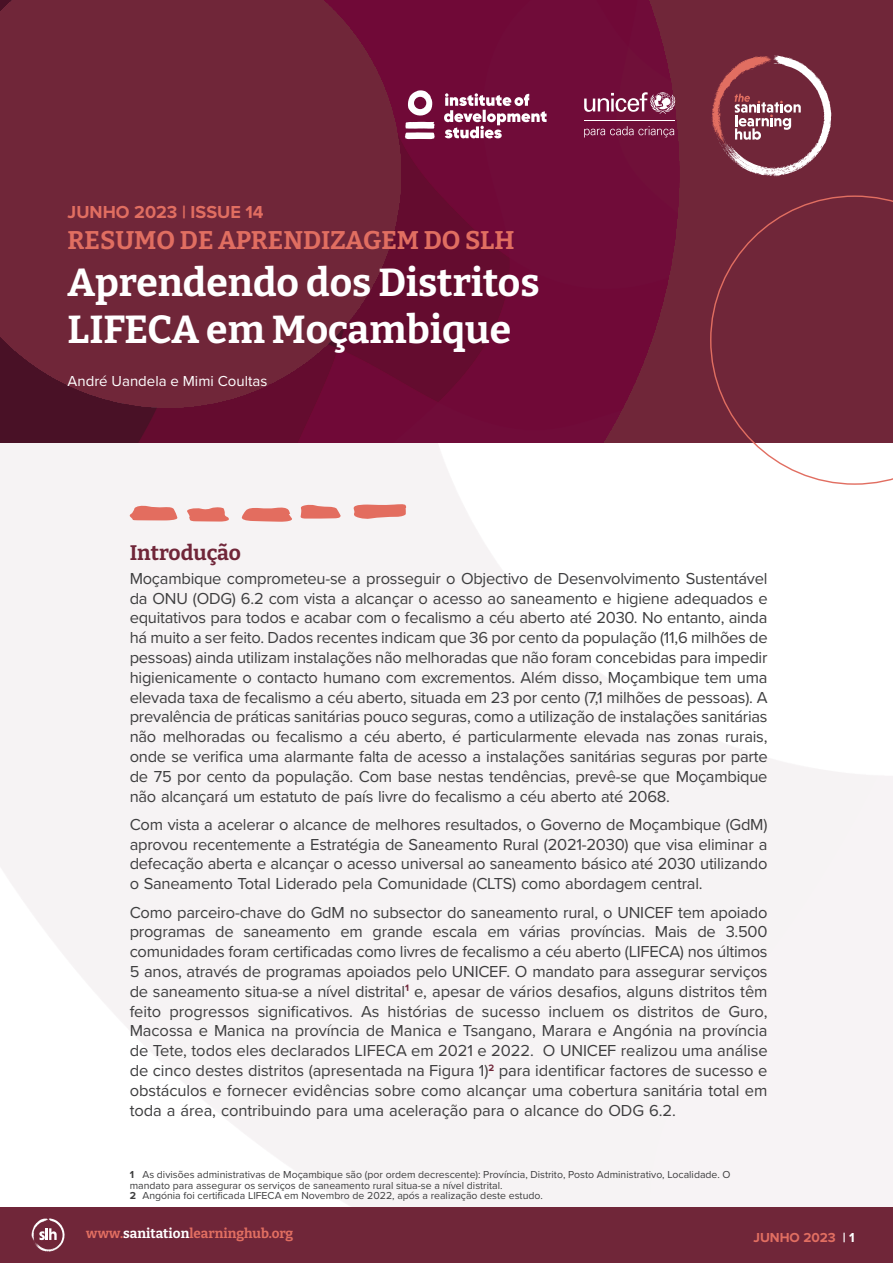
<style>
.page{position:relative;width:893px;height:1263px;background:#fff}
.page>*{position:absolute;margin:0;border:0;box-sizing:border-box;transform-origin:0 0}
.t1{font:100 39px/46.8px "Bitter";color:#fff}
.t2{font:100 25.5px "Bitter";color:#e16e61}
.Body_Header_PLUS{font:100 21px "Bitter";color:#702639}
.t3{font:700 18px "Proxima Nova";color:#e16e61}
.Intro{font:16.5px/19.8px "Proxima Nova";letter-spacing:-.015em;color:#3e3e3f;text-align:justify}
.t4{font:15px "Proxima Nova";color:#fff}
.t5{font:100 13.5px "Bitter";color:#e16e61}
.t6{font:700 13.5px "Proxima Nova";color:#e16e61}
.footnote{font:10.5px/10.5px "Proxima Nova";color:#3e3e3f}
.s1{font-weight:700}
.s2{color:#fff}
</style>
<div class="page">
<img style="left:0;top:442px;width:892px;height:766px">
<div style="left:0;top:0;width:893px;height:442px;background:#702639"></div>
<img style="left:0;top:0;width:680px;height:442px">
<svg style="left:711px;top:56px;width:120px;height:120px"></svg>
<svg style="left:405px;top:90px;width:142px;height:49px;background:#9e5978"></svg>
<svg style="left:584px;top:92px;width:91px;height:22px;background:#9c5876"></svg>
<hr style="left:584px;top:120px;width:90px;height:1px;background:#fff">
<svg style="left:584px;top:126px;width:90px;height:12px"></svg>
<svg style="left:710px;top:195px;width:183px;height:290px"></svg>
<svg style="left:130px;top:504px;width:276px;height:18px"></svg>
<div style="left:0;top:1208px;width:893px;height:55px;background:#702639"></div>
<svg style="left:31px;top:1218px;width:34px;height:33px"></svg>
<p class="t3" style="left:68px;top:202px;width:198px">JUNHO 2023 | ISSUE 14</p>
<p class="t2" style="left:68px;top:224px;width:448px">RESUMO DE APRENDIZAGEM DO SLH</p>
<p class="t1" style="left:68px;top:258px;width:474px">Aprendendo dos Distritos<br>LIFECA em Moçambique</p>
<p class="t4" style="left:68px;top:370px;width:201px">André Uandela e Mimi Coultas</p>
<p class="Body_Header_PLUS" style="left:130px;top:539px;width:113px">Introdução</p>
<p class="Intro" style="left:130px;top:568px;width:639px">Moçambique comprometeu-se a prosseguir o Objectivo de Desenvolvimento Sustentável da ONU (ODG) 6.2 com vista a alcançar o acesso ao saneamento e higiene adequados e equitativos para todos e acabar com o fecalismo a céu aberto até 2030. No entanto, ainda há muito a ser feito. Dados recentes indicam que 36 por cento da população (11,6 milhões de pessoas) ainda utilizam instalações não melhoradas que não foram concebidas para impedir higienicamente o contacto humano com excrementos. Além disso, Moçambique tem uma elevada taxa de fecalismo a céu aberto, situada em 23 por cento (7,1 milhões de pessoas). A prevalência de práticas sanitárias pouco seguras, como a utilização de instalações sanitárias não melhoradas ou fecalismo a céu aberto, é particularmente elevada nas zonas rurais, onde se verifica uma alarmante falta de acesso a instalações sanitárias seguras por parte de 75 por cento da população. Com base nestas tendências, prevê-se que Moçambique não alcançará um estatuto de país livre do fecalismo a céu aberto até 2068.</p>
<p class="Intro" style="left:130px;top:814px;width:639px">Com vista a acelerar o alcance de melhores resultados, o Governo de Moçambique (GdM) aprovou recentemente a Estratégia de Saneamento Rural (2021-2030) que visa eliminar a defecação aberta e alcançar o acesso universal ao saneamento básico até 2030 utilizando o Saneamento Total Liderado pela Comunidade (CLTS) como abordagem central.</p>
<p class="Intro" style="left:130px;top:901px;width:639px">Como parceiro-chave do GdM no subsector do saneamento rural, o UNICEF tem apoiado programas de saneamento em grande escala em várias províncias. Mais de 3.500 comunidades foram certificadas como livres de fecalismo a céu aberto (LIFECA) nos últimos 5 anos, através de programas apoiados pelo UNICEF. O mandato para assegurar serviços de saneamento situa-se a nível distrital<sup>1</sup> e, apesar de vários desafios, alguns distritos têm feito progressos significativos. As histórias de sucesso incluem os distritos de Guro, Macossa e Manica na província de Manica e Tsangano, Marara e Angónia na província de Tete, todos eles declarados LIFECA em 2021 e 2022. O UNICEF realizou uma análise de cinco destes distritos (apresentada na Figura 1)<sup>2</sup> para identificar factores de sucesso e obstáculos e fornecer evidências sobre como alcançar uma cobertura sanitária total em toda a área, contribuindo para uma aceleração para o alcance do ODG 6.2.</p>
<p class="footnote" style="left:130px;top:1169px;width:602px"><span class="s1">1</span> As divisões administrativas de Moçambique são (por ordem decrescente): Província, Distrito, Posto Administrativo, Localidade. O mandato para assegurar os serviços de saneamento rural situa-se a nível distrital.</p>
<p class="footnote" style="left:130px;top:1190px;width:415px"><span class="s1">2</span> Angónia foi certificada LIFECA em Novembro de 2022, após a realização deste estudo.</p>
<p class="t5" style="left:86px;top:1225px;width:209px">www.<span class="s2">sanitation</span>learninghub.org</p>
<p class="t6" style="left:753px;top:1229px;width:103px">JUNHO 2023 <span class="s2">| 1</span></p>
</div>
